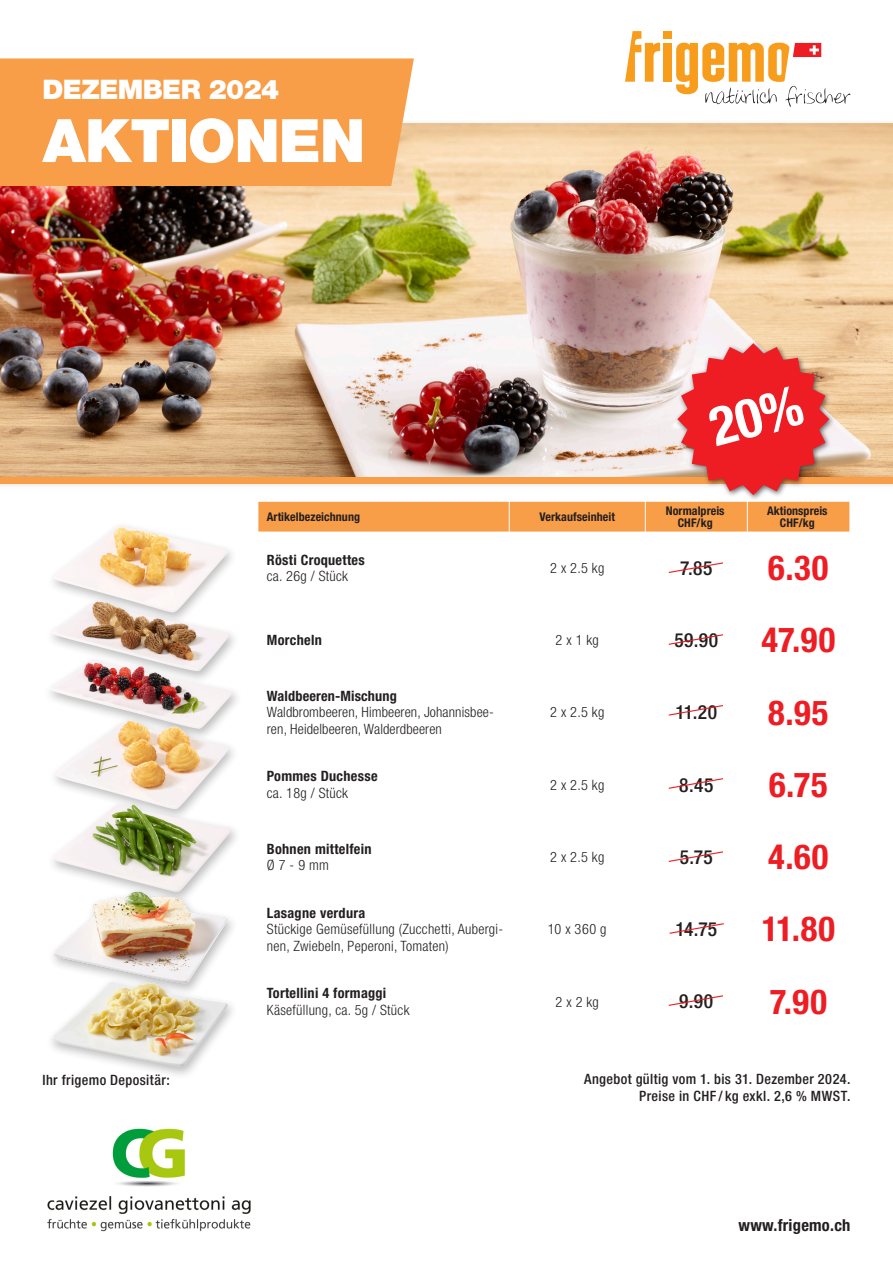
<style>
.page{position:relative;width:893px;height:1263px;background:#fff}
.page>*{position:absolute;margin:0;border:0;box-sizing:border-box;transform-origin:0 0}
.Titel_grau_transpare{font:900 60px "Helvetica Neue LT Std";letter-spacing:-.02em;color:#fff}
.Aktionspreis_rot_gro{font:700 condensed 34.5px "Helvetica Neue LT Std";letter-spacing:.035em;color:#ee1d23}
.Titel_grau_transpare-2{font:900 27px "Helvetica Neue LT Std";letter-spacing:-.02em;color:#fff}
.Normalpreis{font:500 condensed 19.5px "Helvetica Neue LT Std";letter-spacing:.025em;color:#231f20}
.t1{font:700 condensed 16.5px "Helvetica Neue LT Std";letter-spacing:.015em;color:#231f20}
.Fetter_Titel_Artikel{font:300 condensed 14.25px/16.5px "Helvetica Neue LT Std";letter-spacing:.02em;color:#231f20}
.Fetter_Titel_Artikel-2{font:700 condensed 14.25px "Helvetica Neue LT Std";letter-spacing:.02em;color:#231f20}
.Text_ausserhalb_Tabe{font:500 condensed 14.25px "Helvetica Neue LT Std";letter-spacing:.03em;color:#231f20}
.Verkaufseinheit{font:300 condensed 14.25px "Helvetica Neue LT Std";letter-spacing:.015em;color:#231f20}
.Artikelbezeichnung{font:300 condensed 14.25px "Helvetica Neue LT Std";letter-spacing:.02em;color:#231f20}
.Tabelle-Spalten_Tite{font:700 condensed 12px "Helvetica Neue LT Std";letter-spacing:.005em;color:#231f20}
</style>
<div class="page">
<img style="left:0;top:123px;width:893px;height:354px">
<div style="left:0;top:477px;width:893px;height:7px;background:#f89d48"></div>
<div style="left:258px;top:502px;width:591px;height:29px;background:#f89d48"></div>
<div style="left:0;top:58px;width:414px;height:128px;background:#f89d48"></div>
<div style="left:674px;top:340px;width:162px;height:162px;background:#231f20;opacity:.7"></div>
<svg style="left:668px;top:705px;width:55px;height:11px"></svg>
<svg style="left:668px;top:634px;width:55px;height:11px"></svg>
<svg style="left:668px;top:562px;width:55px;height:11px"></svg>
<svg style="left:668px;top:778px;width:55px;height:11px"></svg>
<svg style="left:668px;top:851px;width:55px;height:11px"></svg>
<svg style="left:669px;top:923px;width:55px;height:11px"></svg>
<svg style="left:668px;top:995px;width:55px;height:11px"></svg>
<img style="left:53px;top:525px;width:175px;height:72px">
<div style="left:44px;top:597px;width:196px;height:87px;background:#231f20;opacity:.3"></div>
<img style="left:51px;top:601px;width:179px;height:54px">
<div style="left:43px;top:655px;width:201px;height:87px;background:#231f20;opacity:.3"></div>
<img style="left:49px;top:660px;width:184px;height:56px">
<div style="left:48px;top:716px;width:192px;height:106px;background:#231f20;opacity:.3"></div>
<img style="left:54px;top:720px;width:175px;height:80px">
<div style="left:46px;top:800px;width:196px;height:105px;background:#231f20;opacity:.3"></div>
<img style="left:53px;top:804px;width:178px;height:83px">
<div style="left:47px;top:887px;width:191px;height:110px;background:#231f20;opacity:.3"></div>
<img style="left:53px;top:891px;width:175px;height:86px">
<div style="left:46px;top:977px;width:192px;height:103px;background:#231f20;opacity:.3"></div>
<img style="left:51px;top:981px;width:178px;height:86px">
<div style="left:663px;top:31px;width:9px;height:8px;background:#f89c1c"></div>
<div style="left:663px;top:43px;width:9px;height:39px;background:#f89c1c"></div>
<svg style="left:625px;top:31px;width:35px;height:51px"></svg>
<svg style="left:676px;top:43px;width:174px;height:64px"></svg>
<img style="left:47px;top:1128px;width:204px;height:103px">
<svg style="left:677px;top:343px;width:152px;height:152px;background:#ea5452"></svg>
<p class="Titel_grau_transpare-2" style="left:43px;top:73px;width:238px">DEZEMBER 2024</p>
<p class="Titel_grau_transpare" style="left:43px;top:105px;width:324px">AKTIONEN</p>
<p class="Tabelle-Spalten_Tite" style="left:267px;top:509px;width:95px">Artikelbezeichnung</p>
<p class="Tabelle-Spalten_Tite" style="left:540px;top:509px;width:77px">Verkaufseinheit</p>
<p class="Tabelle-Spalten_Tite" style="left:666px;top:503px;width:60px">Normalpreis</p>
<p class="Tabelle-Spalten_Tite" style="left:678px;top:515px;width:36px">CHF/kg</p>
<p class="Tabelle-Spalten_Tite" style="left:767px;top:503px;width:62px">Aktionspreis</p>
<p class="Tabelle-Spalten_Tite" style="left:780px;top:515px;width:36px">CHF/kg</p>
<p class="Fetter_Titel_Artikel-2" style="left:267px;top:551px;width:99px">Rösti Croquettes</p>
<p class="Artikelbezeichnung" style="left:267px;top:568px;width:83px">ca. 26g / Stück</p>
<p class="Verkaufseinheit" style="left:550px;top:560px;width:56px">2 x 2.5 kg</p>
<p class="Normalpreis" style="left:680px;top:556px;width:34px">7.85</p>
<p class="Aktionspreis_rot_gro" style="left:768px;top:547px;width:62px">6.30</p>
<p class="Fetter_Titel_Artikel-2" style="left:267px;top:631px;width:56px">Morcheln</p>
<p class="Verkaufseinheit" style="left:556px;top:632px;width:45px">2 x 1 kg</p>
<p class="Normalpreis" style="left:674px;top:628px;width:45px">59.90</p>
<p class="Aktionspreis_rot_gro" style="left:761px;top:619px;width:75px">47.90</p>
<p class="Fetter_Titel_Artikel-2" style="left:267px;top:687px;width:131px">Waldbeeren-Mischung</p>
<p class="Fetter_Titel_Artikel" style="left:267px;top:704px;width:228px">Waldbrombeeren, Himbeeren, Johannisbee&shy;ren, Heidelbeeren, Walderdbeeren</p>
<p class="Verkaufseinheit" style="left:550px;top:704px;width:56px">2 x 2.5 kg</p>
<p class="Normalpreis" style="left:675px;top:701px;width:43px">11.20</p>
<p class="Aktionspreis_rot_gro" style="left:768px;top:691px;width:62px">8.95</p>
<p class="Fetter_Titel_Artikel-2" style="left:267px;top:768px;width:112px">Pommes Duchesse</p>
<p class="Fetter_Titel_Artikel" style="left:267px;top:784px;width:83px">ca. 18g / Stück</p>
<p class="Verkaufseinheit" style="left:550px;top:776px;width:56px">2 x 2.5 kg</p>
<p class="Normalpreis" style="left:679px;top:773px;width:36px">8.45</p>
<p class="Aktionspreis_rot_gro" style="left:769px;top:764px;width:60px">6.75</p>
<p class="Fetter_Titel_Artikel-2" style="left:267px;top:840px;width:106px">Bohnen mittelfein</p>
<p class="Fetter_Titel_Artikel" style="left:267px;top:857px;width:64px">Ø 7 - 9 mm</p>
<p class="Verkaufseinheit" style="left:550px;top:849px;width:56px">2 x 2.5 kg</p>
<p class="Normalpreis" style="left:680px;top:845px;width:35px">5.75</p>
<p class="Aktionspreis_rot_gro" style="left:768px;top:836px;width:62px">4.60</p>
<p class="Text_ausserhalb_Tabe" style="left:43px;top:1071px;width:129px">Ihr frigemo Depositär:</p>
<p class="Fetter_Titel_Artikel-2" style="left:267px;top:904px;width:100px">Lasagne verdura</p>
<p class="Fetter_Titel_Artikel" style="left:267px;top:921px;width:238px">Stückige Gemüsefüllung (Zucchetti, Aubergi&shy;nen, Zwiebeln, Peperoni, Tomaten)</p>
<p class="Verkaufseinheit" style="left:548px;top:921px;width:60px">10 x 360 g</p>
<p class="Normalpreis" style="left:675px;top:917px;width:43px">14.75</p>
<p class="Aktionspreis_rot_gro" style="left:762px;top:908px;width:75px">11.80</p>
<p class="Fetter_Titel_Artikel-2" style="left:267px;top:984px;width:121px">Tortellini 4 formaggi</p>
<p class="Fetter_Titel_Artikel" style="left:267px;top:1001px;width:144px">Käsefüllung, ca. 5g / Stück</p>
<p class="Verkaufseinheit" style="left:556px;top:993px;width:45px">2 x 2 kg</p>
<p class="Normalpreis" style="left:679px;top:990px;width:36px">9.90</p>
<p class="Aktionspreis_rot_gro" style="left:770px;top:981px;width:59px">7.90</p>
<p class="Text_ausserhalb_Tabe" style="left:584px;top:1070px;width:268px">Angebot gültig vom 1. bis 31. Dezember 2024.</p>
<p class="Text_ausserhalb_Tabe" style="left:639px;top:1087px;width:213px">Preise in CHF / kg exkl. 2,6 % MWST.</p>
<p class="t1" style="left:739px;top:1215px;width:113px">www.frigemo.ch</p>
</div>
